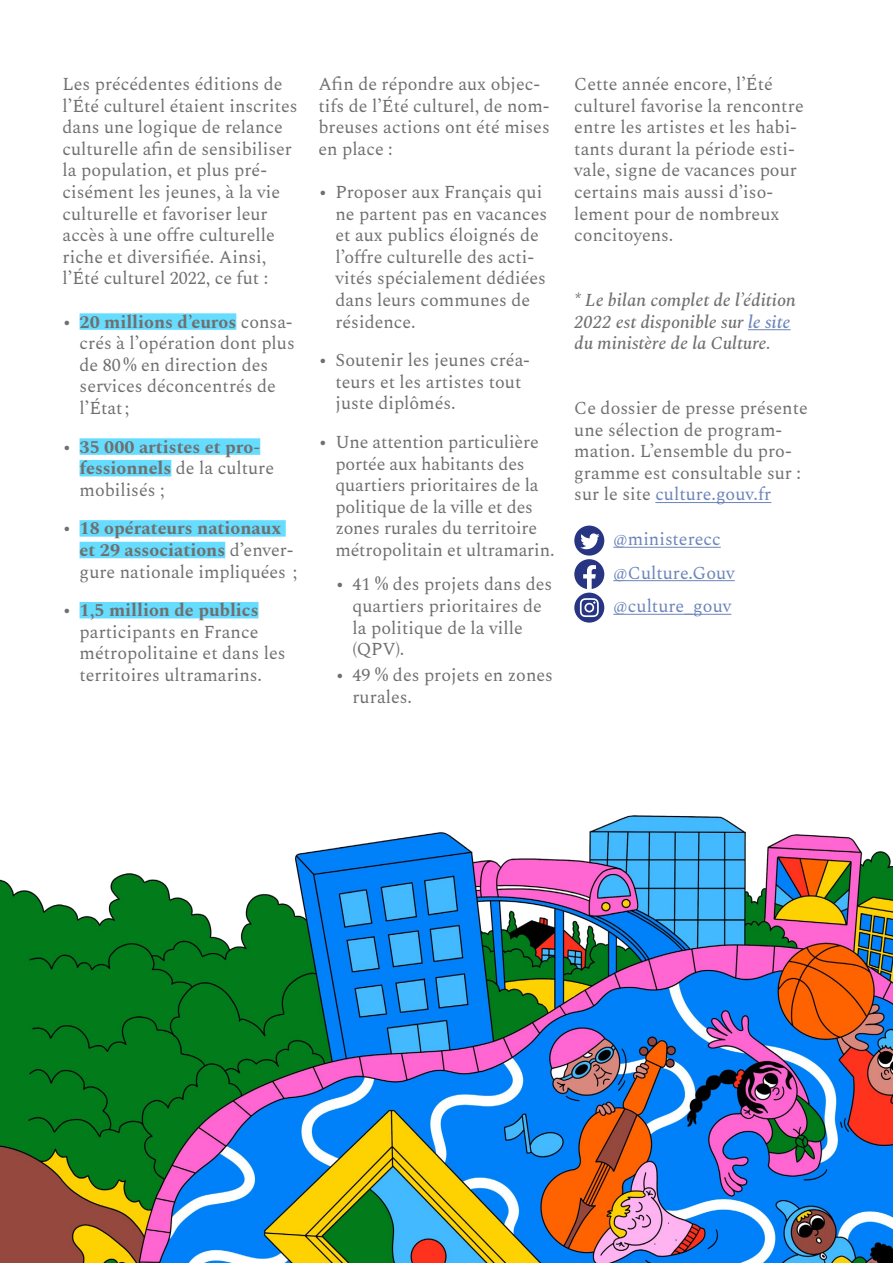
<style>
.page{position:relative;width:893px;height:1263px;background:#fff}
.page>*{position:absolute;margin:0;border:0;box-sizing:border-box;transform-origin:0 0}
.t1{font:18px/21.6px "Spectral";color:#706f6f}
.t2{font:700 18px/21.6px "Spectral";color:#706f6f}
.t3{font:italic 500 18px/21.6px "Spectral";color:#706f6f}
.t4{font:18px "Spectral";color:#6b84b9}
.s1{font-weight:700}
.s2{font-weight:400}
.s3{color:#6b84b9}
.s4{color:#706f6f}
</style>
<div class="page">
<img style="left:0;top:815px;width:893px;height:448px">
<div style="left:80px;top:313px;width:156px;height:17px;background:#6df"></div>
<div style="left:80px;top:438px;width:180px;height:17px;background:#6df"></div>
<div style="left:80px;top:460px;width:91px;height:16px;background:#6df"></div>
<div style="left:80px;top:520px;width:206px;height:17px;background:#6df"></div>
<div style="left:80px;top:542px;width:145px;height:16px;background:#6df"></div>
<div style="left:80px;top:602px;width:179px;height:16px;background:#6df"></div>
<hr style="left:748px;top:329px;width:43px;height:1px;background:#6b84b9">
<hr style="left:655px;top:502px;width:116px;height:1px;background:#6b84b9">
<hr style="left:613px;top:547px;width:108px;height:1px;background:#6b84b9">
<hr style="left:613px;top:580px;width:122px;height:1px;background:#6b84b9">
<hr style="left:613px;top:614px;width:118px;height:1px;background:#6b84b9">
<svg style="left:574px;top:526px;width:30px;height:97px"></svg>
<div style="left:586px;top:604px;width:6px;height:7px;background:#283583;border-radius:50%"></div>
<p class="t1" style="left:63px;top:72px;width:236px">Les précédentes éditions de l’Été culturel étaient inscrites dans une logique de relance culturelle afin de sensibiliser la population, et plus pré&shy;cisément les jeunes, à la vie culturelle et favoriser leur accès à une offre culturelle riche et diversifiée. Ainsi, l’Été culturel 2022, ce fut :</p>
<p class="t1" style="left:80px;top:309px;width:217px;text-indent:-17px"><span class="s1">• 20 millions d’euros</span> consa&shy;crés à l’opération dont plus de 80 % en direction des services déconcentrés de l’État ;</p>
<p class="t2" style="left:80px;top:434px;width:196px;text-indent:-17px">• 35 000 artistes et pro&shy;fessionnels <span class="s2">de la culture mobilisés ;</span></p>
<p class="t2" style="left:80px;top:516px;width:219px;text-indent:-17px">• 18 opérateurs nationaux et 29 associations <span class="s2">d’enver&shy;gure nationale impliquées ;</span></p>
<p class="t1" style="left:80px;top:598px;width:208px;text-indent:-17px"><span class="s1">• 1,5 million de publics </span>participants en France métropolitaine et dans les territoires ultramarins.</p>
<p class="t1" style="left:318px;top:72px;width:233px">Afin de répondre aux objec&shy;tifs de l’Été culturel, de nom&shy;breuses actions ont été mises en place :</p>
<p class="t1" style="left:335px;top:180px;width:213px;text-indent:-17px">• Proposer aux Français qui ne partent pas en vacances et aux publics éloignés de l’offre culturelle des acti&shy;vités spécialement dédiées dans leurs communes de résidence.</p>
<p class="t1" style="left:335px;top:348px;width:196px;text-indent:-17px">• Soutenir les jeunes créa&shy;teurs et les artistes tout juste diplômés.</p>
<p class="t1" style="left:335px;top:430px;width:221px;text-indent:-17px">• Une attention particulière portée aux habitants des quartiers prioritaires de la politique de la ville et des zones rurales du territoire métropolitain et ultramarin.</p>
<p class="t1" style="left:352px;top:572px;width:201px;text-indent:-17px">• 41 % des projets dans des quartiers prioritaires de la politique de la ville (QPV).</p>
<p class="t1" style="left:352px;top:663px;width:202px;text-indent:-17px">• 49 % des projets en zones rurales.</p>
<p class="t1" style="left:574px;top:72px;width:231px">Cette année encore, l’Été culturel favorise la rencontre entre les artistes et les habi&shy;tants durant la période esti&shy;vale, signe de vacances pour certains mais aussi d’iso&shy;lement pour de nombreux concitoyens.</p>
<p class="t3" style="left:574px;top:288px;width:223px">* Le bilan complet de l’édition<br>2022 est disponible sur <span class="s3">le site </span>du ministère de la Culture.</p>
<p class="t1" style="left:574px;top:396px;width:235px">Ce dossier de presse présente une sélection de program&shy;mation. L’ensemble du pro&shy;gramme est consultable sur :</p>
<p class="t4" style="left:574px;top:481px;width:199px"><span class="s4">sur le site</span> culture.gouv.fr</p>
<p class="t4" style="left:613px;top:526px;width:109px">@ministerecc</p>
<p class="t4" style="left:613px;top:559px;width:123px">@Culture.Gouv</p>
<p class="t4" style="left:613px;top:593px;width:120px">@culture_gouv</p>
</div>
